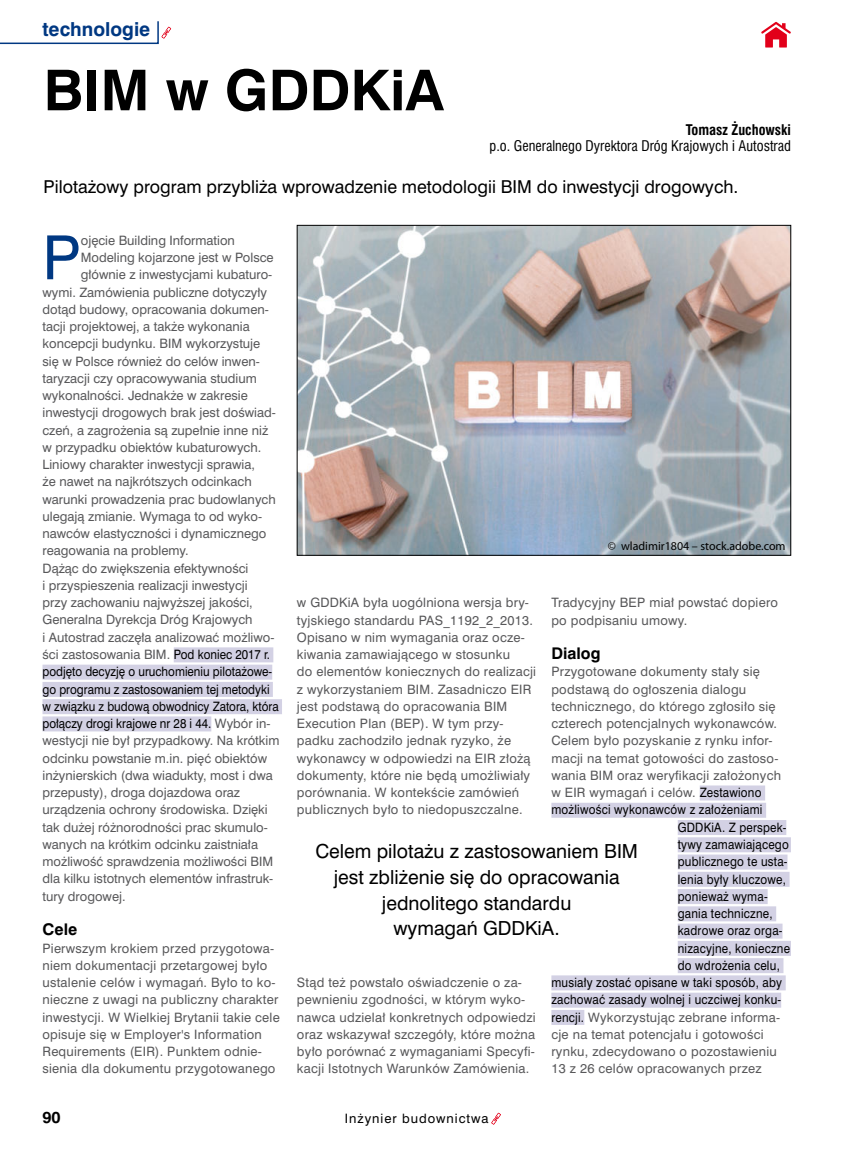
<style>
.page{position:relative;width:842px;height:1149px;background:#fff}
.page>*{position:absolute;margin:0;border:0;box-sizing:border-box;transform-origin:0 0}
.t1{font:56.55px "Swis 721 PL";color:#003882}
.t2{font:700 52.5px "Swis 721 PL";color:#000}
.t3{font:18px/25.5px "Swis 721 PL";color:#000;text-align:center}
.t4{font:700 18px "Swis 721 PL";color:#003882}
.t5{font:16.5px "Swis 721 PL";color:#000}
.t6{font:700 15px "Swis 721 PL";color:#000}
.t7{font:13.5px "Swis 721 Cn PL";color:#000}
.t8{font:700 13.5px "Swis 721 Cn PL";color:#000}
.t9{font:12px/17.2px "Swis 721 PL";letter-spacing:.02em;color:#58585a}
.t10{font:12px "Swis 721 PL";color:#58585a}
.t11{font:12px "Swis 721 PL";letter-spacing:.02em;color:#000;scale:.9 1}
.t12{font:12px "Swis 721 PL";color:#000;scale:.9 1}
.t13{font:12px "Myriad Pro";color:#000}
.t14{font:12px "Swis 721 PL";letter-spacing:.08em;color:#000}
.s1{color:#000}
.s2{color:#58585a}
</style>
<div class="page">
<div style="left:174px;top:647px;width:99px;height:15px;background:#d3d1e4"></div>
<div style="left:43px;top:664px;width:229px;height:15px;background:#d3d1e4"></div>
<div style="left:43px;top:681px;width:230px;height:15px;background:#d3d1e4"></div>
<div style="left:43px;top:699px;width:239px;height:15px;background:#d3d1e4"></div>
<div style="left:43px;top:716px;width:168px;height:15px;background:#d3d1e4"></div>
<img style="left:299px;top:227px;width:490px;height:326px">
<div style="left:297px;top:225px;width:494px;height:330px;border:1px solid #000"></div>
<div style="left:700px;top:785px;width:65px;height:15px;background:#d3d1e4"></div>
<div style="left:551px;top:802px;width:215px;height:15px;background:#d3d1e4"></div>
<div style="left:678px;top:819px;width:108px;height:15px;background:#d3d1e4"></div>
<div style="left:678px;top:837px;width:113px;height:15px;background:#d3d1e4"></div>
<div style="left:678px;top:854px;width:109px;height:15px;background:#d3d1e4"></div>
<div style="left:678px;top:871px;width:111px;height:15px;background:#d3d1e4"></div>
<div style="left:678px;top:888px;width:90px;height:15px;background:#d3d1e4"></div>
<div style="left:678px;top:906px;width:98px;height:15px;background:#d3d1e4"></div>
<div style="left:678px;top:923px;width:104px;height:15px;background:#d3d1e4"></div>
<div style="left:678px;top:940px;width:113px;height:15px;background:#d3d1e4"></div>
<div style="left:678px;top:957px;width:105px;height:15px;background:#d3d1e4"></div>
<div style="left:551px;top:975px;width:235px;height:15px;background:#d3d1e4"></div>
<div style="left:551px;top:992px;width:230px;height:15px;background:#d3d1e4"></div>
<div style="left:551px;top:1009px;width:33px;height:15px;background:#d3d1e4"></div>
<svg style="left:491px;top:1112px;width:10px;height:12px"></svg>
<svg style="left:0;top:21px;width:171px;height:24px"></svg>
<svg style="left:761px;top:22px;width:30px;height:25px"></svg>
<h3 class="t4" style="left:43px;top:22px;width:109px">technologie</h3>
<h2 class="t2" style="left:44px;top:69px;width:402px">BIM w GDDKiA</h2>
<p class="t8" style="left:686px;top:121px;width:107px">Tomasz Żuchowski</p>
<p class="t7" style="left:489px;top:137px;width:303px">p.o. Generalnego Dyrektora Dróg Krajowych i Autostrad</p>
<h3 class="t5" style="left:44px;top:176px;width:696px">Pilotażowy program przybliża wprowadzenie metodologii BIM do inwestycji drogowych.</h3>
<h1 class="t1" style="left:43px;top:223px;width:40px">P</h1>
<p class="t10" style="left:81px;top:233px;width:156px">ojęcie Building Information</p>
<p class="t10" style="left:81px;top:250px;width:194px">Modeling kojarzone jest w Polsce</p>
<p class="t10" style="left:81px;top:267px;width:193px">głównie z inwestycjami kubaturo-</p>
<p class="t10" style="left:43px;top:284px;width:226px">wymi. Zamówienia publiczne dotyczyły</p>
<p class="t10" style="left:43px;top:302px;width:228px">dotąd budowy, opracowania dokumen-</p>
<p class="t10" style="left:43px;top:319px;width:209px">tacji projektowej, a także wykonania</p>
<p class="t10" style="left:43px;top:336px;width:219px">koncepcji budynku. BIM wykorzystuje</p>
<p class="t10" style="left:43px;top:353px;width:219px">się w Polsce również do celów inwen-</p>
<p class="t10" style="left:43px;top:371px;width:216px">taryzacji czy opracowywania studium</p>
<p class="t10" style="left:43px;top:388px;width:207px">wykonalności. Jednakże w zakresie</p>
<p class="t10" style="left:43px;top:405px;width:235px">inwestycji drogowych brak jest doświad-</p>
<p class="t10" style="left:43px;top:422px;width:227px">czeń, a zagrożenia są zupełnie inne niż</p>
<p class="t10" style="left:43px;top:440px;width:220px">w przypadku obiektów kubaturowych.</p>
<p class="t10" style="left:43px;top:457px;width:214px">Liniowy charakter inwestycji sprawia,</p>
<p class="t10" style="left:43px;top:474px;width:211px">że nawet na najkrótszych odcinkach</p>
<p class="t10" style="left:43px;top:491px;width:235px">warunki prowadzenia prac budowlanych</p>
<p class="t10" style="left:43px;top:509px;width:221px">ulegają zmianie. Wymaga to od wyko-</p>
<p class="t10" style="left:43px;top:526px;width:225px">nawców elastyczności i dynamicznego</p>
<p class="t10" style="left:43px;top:543px;width:148px">reagowania na problemy.</p>
<p class="t10" style="left:43px;top:560px;width:207px">Dążąc do zwiększenia efektywności</p>
<p class="t10" style="left:43px;top:578px;width:207px">i przyspieszenia realizacji inwestycji</p>
<p class="t10" style="left:43px;top:595px;width:212px">przy zachowaniu najwyższej jakości,</p>
<p class="t10" style="left:43px;top:612px;width:211px">Generalna Dyrekcja Dróg Krajowych</p>
<p class="t10" style="left:43px;top:629px;width:233px">i Autostrad zaczęła analizować możliwo-</p>
<p class="t10" style="left:43px;top:647px;width:229px">ści zastosowania BIM. <span class="s1">Pod koniec 2017 r.</span></p>
<p class="t12" style="left:43px;top:664px;width:257px">podjęto decyzję o uruchomieniu pilotażowe-</p>
<p class="t12" style="left:43px;top:681px;width:254px">go programu z zastosowaniem tej metodyki</p>
<p class="t12" style="left:43px;top:698px;width:264px">w związku z budową obwodnicy Zatora, która</p>
<p class="t12" style="left:43px;top:716px;width:255px">połączy drogi krajowe nr 28 i 44. <span class="s2">Wybór in-</span></p>
<p class="t10" style="left:43px;top:733px;width:239px">westycji nie był przypadkowy. Na krótkim</p>
<p class="t10" style="left:43px;top:750px;width:226px">odcinku powstanie m.in. pięć obiektów</p>
<p class="t10" style="left:43px;top:767px;width:232px">inżynierskich (dwa wiadukty, most i dwa</p>
<p class="t10" style="left:43px;top:785px;width:199px">przepusty), droga dojazdowa oraz</p>
<p class="t10" style="left:43px;top:802px;width:227px">urządzenia ochrony środowiska. Dzięki</p>
<p class="t10" style="left:43px;top:819px;width:227px">tak dużej różnorodności prac skumulo-</p>
<p class="t10" style="left:43px;top:836px;width:217px">wanych na krótkim odcinku zaistniała</p>
<p class="t10" style="left:43px;top:854px;width:232px">możliwość sprawdzenia możliwości BIM</p>
<p class="t10" style="left:43px;top:871px;width:232px">dla kilku istotnych elementów infrastruk-</p>
<p class="t10" style="left:43px;top:888px;width:85px">tury drogowej.</p>
<p class="t6" style="left:43px;top:923px;width:36px">Cele</p>
<p class="t9" style="left:43px;top:939px;width:239px">Pierwszym krokiem przed przygotowa&shy;niem dokumentacji przetargowej było ustalenie celów i wymagań. Było to ko&shy;nieczne z uwagi na publiczny charakter inwestycji. W Wielkiej Brytanii takie cele opisuje się w Employer's Information Requirements (EIR). Punktem odnie&shy;sienia dla dokumentu przygotowanego</p>
<p class="t13" style="left:608px;top:540px;width:179px">© wladimir1804 – stock.adobe.com</p>
<p class="t9" style="left:297px;top:594px;width:241px">w GDDKiA była uogólniona wersja bry&shy;tyjskiego standardu PAS_1192_2_2013.<br>Opisano w nim wymagania oraz ocze&shy;kiwania zamawiającego w stosunku<br>do elementów koniecznych do realizacji z wykorzystaniem BIM. Zasadniczo EIR jest podstawą do opracowania BIM Execution Plan (BEP). W tym przy&shy;padku zachodziło jednak ryzyko, że wykonawcy w odpowiedzi na EIR złożą dokumenty, które nie będą umożliwiały porównania. W kontekście zamówień publicznych było to niedopuszczalne.</p>
<p class="t9" style="left:551px;top:594px;width:228px">Tradycyjny BEP miał powstać dopiero po podpisaniu umowy.</p>
<p class="t6" style="left:551px;top:647px;width:51px">Dialog</p>
<p class="t9" style="left:551px;top:663px;width:210px">Przygotowane dokumenty stały się</p>
<p class="t9" style="left:551px;top:680px;width:196px">podstawą do ogłoszenia dialogu</p>
<p class="t9" style="left:551px;top:697px;width:226px">technicznego, do którego zgłosiło się</p>
<p class="t9" style="left:551px;top:714px;width:227px">czterech potencjalnych wykonawców.</p>
<p class="t9" style="left:551px;top:732px;width:223px">Celem było pozyskanie z rynku infor-</p>
<p class="t9" style="left:551px;top:749px;width:228px">macji na temat gotowości do zastoso-</p>
<p class="t9" style="left:551px;top:766px;width:231px">wania BIM oraz weryfikacji założonych</p>
<p class="t9" style="left:551px;top:783px;width:212px">w EIR wymagań i celów. <span class="s1">Zestawiono</span></p>
<p class="t11" style="left:551px;top:802px;width:236px">możliwości wykonawców z założeniami</p>
<p class="t11" style="left:678px;top:819px;width:122px">GDDKiA. Z perspek-</p>
<p class="t11" style="left:678px;top:836px;width:125px">tywy zamawiającego</p>
<p class="t11" style="left:678px;top:854px;width:123px">publicznego te usta-</p>
<p class="t11" style="left:678px;top:871px;width:122px">lenia były kluczowe,</p>
<p class="t11" style="left:678px;top:888px;width:101px">ponieważ wyma-</p>
<p class="t11" style="left:678px;top:905px;width:107px">gania techniczne,</p>
<p class="t11" style="left:678px;top:923px;width:118px">kadrowe oraz orga-</p>
<p class="t11" style="left:678px;top:940px;width:126px">nizacyjne, konieczne</p>
<p class="t11" style="left:678px;top:957px;width:115px">do wdrożenia celu,</p>
<p class="t11" style="left:551px;top:974px;width:258px">musiały zostać opisane w taki sposób, aby</p>
<p class="t11" style="left:551px;top:992px;width:257px">zachować zasady wolnej i uczciwej konku-</p>
<p class="t9" style="left:551px;top:1008px;width:230px"><span class="s1">rencji.</span> Wykorzystując zebrane informa-</p>
<p class="t9" style="left:551px;top:1025px;width:214px">cje na temat potencjału i gotowości</p>
<p class="t9" style="left:551px;top:1042px;width:227px">rynku, zdecydowano o pozostawieniu</p>
<p class="t9" style="left:551px;top:1059px;width:212px">13 z 26 celów opracowanych przez</p>
<h3 class="t3" style="left:315px;top:838px;width:324px">Celem pilotażu z zastosowaniem BIM jest zbliżenie się do opracowania jednolitego standardu<br>wymagań GDDKiA.</h3>
<p class="t9" style="left:297px;top:973px;width:240px">Stąd też powstało oświadczenie o za&shy;pewnieniu zgodności, w którym wyko&shy;nawca udzielał konkretnych odpowiedzi oraz wskazywał szczegóły, które można było porównać z wymaganiami Specyfi&shy;kacji Istotnych Warunków Zamówienia.</p>
<p class="t6" style="left:43px;top:1111px;width:20px">90</p>
<p class="t14" style="left:345px;top:1113px;width:145px">Inżynier budownictwa</p>
</div>
